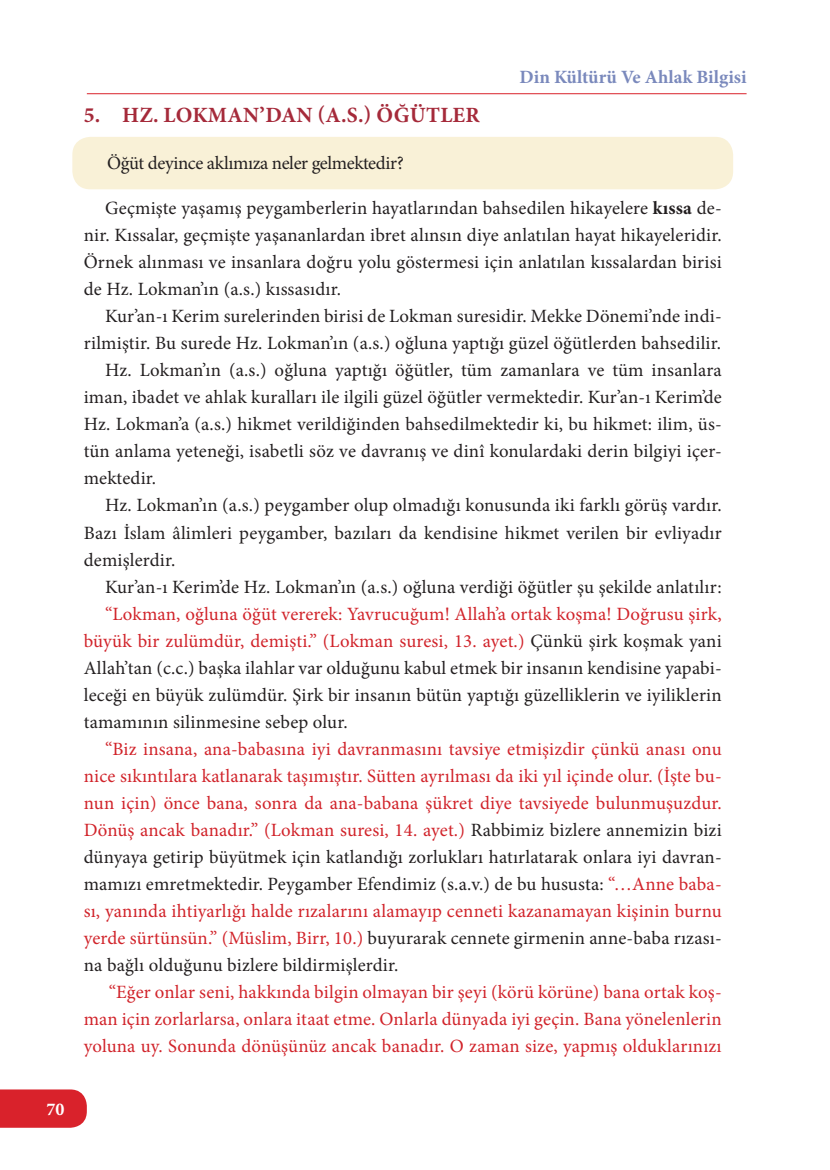
<style>
.page{position:relative;width:830px;height:1170px;background:#fff}
.page>*{position:absolute;margin:0;border:0;box-sizing:border-box;transform-origin:0 0}
._1_2_baslik{font:700 21.75px "Minion Pro";letter-spacing:.01em;color:#a52a3a}
.Düz_metin_içerden{font:18.75px/27px "Minion Pro";letter-spacing:.01em;color:#231f20;text-align:justify}
.Düz_metin_içerden-2{font:18.75px/27px "Minion Pro";letter-spacing:.01em;color:#d1232a;text-align:justify}
.Düz_metin_içerden-3{font:18.75px "Minion Pro";letter-spacing:-.02em;color:#231f20}
.t1{font:700 18.75px "Minion Pro";color:#7a89bc}
.t2{font:700 18px "Minion Pro";color:#fff}
.s1{font-weight:700}
.s2{color:#d1232a}
.s3{color:#231f20}
</style>
<div class="page">
<hr style="left:87px;top:93px;width:659px;height:1px;background:#d9222b">
<div style="left:0;top:1089px;width:87px;height:38px;background:#d9222b"></div>
<div style="left:72px;top:137px;width:660px;height:52px;background:#f9f1d7;border-radius:18px"></div>
<p class="t2" style="left:46px;top:1096px;width:20px">70</p>
<p class="t1" style="left:519px;top:64px;width:228px">Din Kültürü Ve Ahlak Bilgisi</p>
<p class="_1_2_baslik" style="left:84px;top:100px;width:397px">5. HZ. LOKMAN’DAN (A.S.) ÖĞÜTLER</p>
<p class="Düz_metin_içerden-3" style="left:107px;top:150px;width:298px">Öğüt deyince aklımıza neler gelmektedir?</p>
<p class="Düz_metin_içerden" style="left:84px;top:195px;width:639px;text-indent:21px">Geçmişte yaşamış peygamberlerin hayatlarından bahsedilen hikayelere <span class="s1">kıssa</span> de&shy;nir. Kıssalar, geçmişte yaşananlardan ibret alınsın diye anlatılan hayat hikayeleridir.<br>Örnek alınması ve insanlara doğru yolu göstermesi için anlatılan kıssalardan birisi de Hz. Lokman’ın (a.s.) kıssasıdır.</p>
<p class="Düz_metin_içerden" style="left:84px;top:303px;width:639px;text-align:right">Kur’an-ı Kerim surelerinden birisi de Lokman suresidir. Mekke Dönemi’nde indi&shy;rilmiştir. Bu surede Hz. Lokman’ın (a.s.) oğluna yaptığı güzel öğütlerden bahsedilir.</p>
<p class="Düz_metin_içerden" style="left:84px;top:357px;width:639px;text-indent:21px">Hz. Lokman’ın (a.s.) oğluna yaptığı öğütler, tüm zamanlara ve tüm insanlara iman, ibadet ve ahlak kuralları ile ilgili güzel öğütler vermektedir. Kur’an-ı Kerim’de Hz. Lokman’a (a.s.) hikmet verildiğinden bahsedilmektedir ki, bu hikmet: ilim, üs&shy;tün anlama yeteneği, isabetli söz ve davranış ve dinî konulardaki derin bilgiyi içer&shy;mektedir.</p>
<p class="Düz_metin_içerden" style="left:84px;top:492px;width:639px;text-indent:21px">Hz. Lokman’ın (a.s.) peygamber olup olmadığı konusunda iki farklı görüş vardır.<br>Bazı İslam âlimleri peygamber, bazıları da kendisine hikmet verilen bir evliyadır demişlerdir.</p>
<p class="Düz_metin_içerden" style="left:105px;top:573px;width:617px">Kur’an-ı Kerim’de Hz. Lokman’ın (a.s.) oğluna verdiği öğütler şu şekilde anlatılır:</p>
<p class="Düz_metin_içerden" style="left:84px;top:600px;width:639px;text-indent:21px"><span class="s2">“Lokman, oğluna öğüt vererek: Yavrucuğum! Allah’a ortak koşma! Doğrusu şirk, büyük bir zulümdür, demişti.” (Lokman suresi, 13. ayet.)</span> Çünkü şirk koşmak yani Allah’tan (c.c.) başka ilahlar var olduğunu kabul etmek bir insanın kendisine yapabi&shy;leceği en büyük zulümdür. Şirk bir insanın bütün yaptığı güzelliklerin ve iyiliklerin tamamının silinmesine sebep olur.</p>
<p class="Düz_metin_içerden-2" style="left:84px;top:735px;width:639px;text-indent:21px">“Biz insana, ana-babasına iyi davranmasını tavsiye etmişizdir çünkü anası onu nice sıkıntılara katlanarak taşımıştır. Sütten ayrılması da iki yıl içinde olur. (İşte bu&shy;nun için) önce bana, sonra da ana-babana şükret diye tavsiyede bulunmuşuzdur.<br>Dönüş ancak banadır.” (Lokman suresi, 14. ayet.) <span class="s3">Rabbimiz bizlere annemizin bizi dünyaya getirip büyütmek için katlandığı zorlukları hatırlatarak onlara iyi davran&shy;mamızı emretmektedir. Peygamber Efendimiz (s.a.v.) de bu hususta:</span> “…Anne baba&shy;sı, yanında ihtiyarlığı halde rızalarını alamayıp cenneti kazanamayan kişinin burnu yerde sürtünsün.” (Müslim, Birr, 10.) <span class="s3">buyurarak cennete girmenin anne-baba rızası&shy;na bağlı olduğunu bizlere bildirmişlerdir.</span></p>
<p class="Düz_metin_içerden-2" style="left:84px;top:978px;width:639px;text-indent:25px">“Eğer onlar seni, hakkında bilgin olmayan bir şeyi (körü körüne) bana ortak koş&shy;man için zorlarlarsa, onlara itaat etme. Onlarla dünyada iyi geçin. Bana yönelenlerin yoluna uy. Sonunda dönüşünüz ancak banadır. O zaman size, yapmış olduklarınızı</p>
</div>
